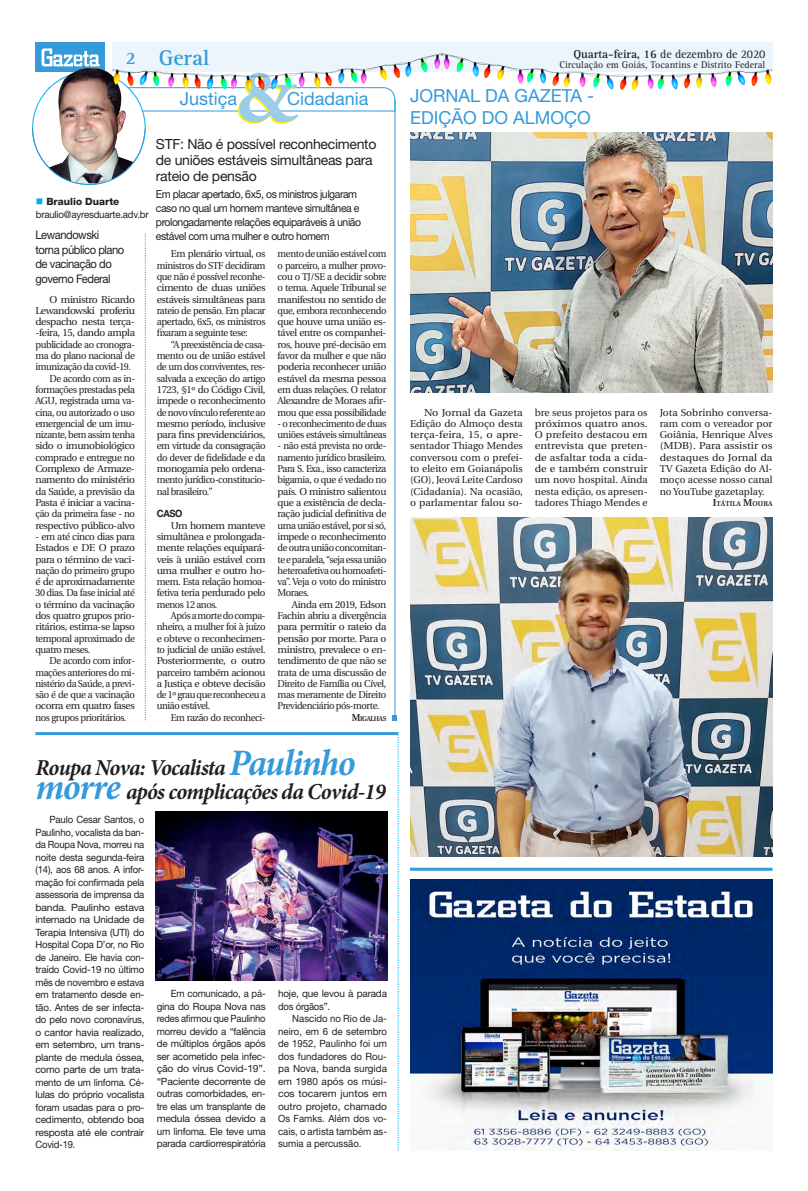
<style>
.page{position:relative;width:808px;height:1191px;background:#fff}
.page>*{position:absolute;margin:0;border:0;box-sizing:border-box;transform-origin:0 0}
.Retranca{font:700 76px "Adobe Garamond Pro";color:#fff101}
.t1{font:italic 700 22.8px/23.8px "Minion Pro";letter-spacing:-.035em;color:#231f20;scale:.96 1}
.t2{font:700 22px "Rotis Serif";color:#349ada}
.Retranca-2{font:18px/22px "Helvetica Neue";color:#349ada}
.t3{font:700 18px "Rotis Serif";color:#349ada}
.txt_colunas{font:14px/16px "Helvetica Neue";letter-spacing:-.02em;color:#231f20}
.t4{font:12px "Rotis Serif";letter-spacing:-.01em;color:#231f20}
.txt_colunas-2{font:11.9px/14.6px "Helvetica Neue";letter-spacing:-.04em;color:#231f20;scale:.94 1}
.txt_colunas-3{font:11px/14px "Helvetica Neue";letter-spacing:-.04em;color:#231f20;scale:.95 1}
.TExto_Corrido{font:10px/11.3px "Utopia";letter-spacing:-.04em;color:#231f20;text-align:justify;scale:.94 1}
.TExto_Corrido-2{font:10px/11.3px "Utopia";letter-spacing:-.04em;color:#231f20;text-align:justify}
.Notinhas_famosos{font:10px/12.5px "Helvetica Neue";letter-spacing:-.02em;color:#231f20;text-align:justify;scale:.96 1}
.Notinhas_famosos-2{font:10px/12.5px "Helvetica Neue";letter-spacing:-.02em;color:#231f20;text-align:justify;scale:.95 1}
.TExto_Corrido-3{font:10px/11.3px "Utopia";letter-spacing:-.04em;color:#231f20;text-align:justify;scale:1.08 1}
.Notinhas_famosos-3{font:10px/12.5px "Helvetica Neue";letter-spacing:-.02em;color:#231f20}
.t5{font:10px "Rotis Serif";color:#231f20}
.t6{font:800 10px "Helvetica Neue";color:#231f20}
.Intertítulo{font:700 10px "Helvetica Neue";color:#231f20;scale:.94 1}
.TExto_Corrido-4{font:600 7px "Utopia";color:#231f20}
.TExto_Corrido-5{font:600 7px "Utopia";letter-spacing:-.055em;color:#231f20;scale:.94 1}
.s1{font-weight:700}
.s2{color:#00aeef}
.s3{font-size:10px}
.s4{font-size:37.3px;color:#349ada}
</style>
<div class="page">
<div style="left:112px;top:43px;width:660px;height:29px;background:#ebf5fb"></div>
<div style="left:35px;top:43px;width:70px;height:29px;background:#349ada"></div>
<svg style="left:42px;top:48px;width:58px;height:17px"></svg>
<img style="left:410px;top:879px;width:362px;height:271px">
<hr style="left:35px;top:732px;width:363px;height:3px;background:#349ada">
<svg style="left:398px;top:732px;width:1px;height:418px"></svg>
<svg style="left:392px;top:715px;width:5px;height:6px"></svg>
<hr style="left:395px;top:99px;width:1px;height:622px;background:#349ada">
<hr style="left:35px;top:111px;width:360px;height:1px;background:#349ada">
<img style="left:39px;top:65px;width:100px;height:63px">
<img style="left:32px;top:128px;width:114px;height:57px">
<svg style="left:145px;top:233px;width:1px;height:487px"></svg>
<hr style="left:410px;top:867px;width:362px;height:3px;background:#349ada">
<svg style="left:384px;top:94px;width:12px;height:17px"></svg>
<img style="left:112px;top:54px;width:660px;height:40px">
<div style="left:403px;top:82px;width:197px;height:53px;background:#fff"></div>
<img style="left:410px;top:133px;width:362px;height:260px">
<img style="left:156px;top:811px;width:231px;height:169px">
<img style="left:410px;top:517px;width:362px;height:339px">
<p class="t4" style="left:574px;top:47px;width:193px"><span class="s1">Quarta-feira, 16</span> de dezembro de 2020</p>
<p class="t3" style="left:126px;top:48px;width:12px">2</p>
<p class="t2" style="left:159px;top:45px;width:52px">Geral</p>
<p class="t5" style="left:559px;top:59px;width:207px">Circulação em Goiás, Tocantins e Distrito Federal</p>
<p class="Retranca" style="left:234px;top:54px;width:64px">&amp;</p>
<p class="Retranca-2" style="left:180px;top:88px;width:59px">Justiça</p>
<p class="Retranca-2" style="left:287px;top:88px;width:83px">Cidadania</p>
<p class="txt_colunas" style="left:156px;top:136px;width:222px">STF: Não é possível reconhecimento de uniões estáveis simultâneas para rateio de pensão</p>
<p class="txt_colunas-3" style="left:156px;top:187px;width:217px">Em placar apertado, 6x5, os ministros julgaram caso no qual um homem manteve simultânea e prolongadamente relações equiparáveis à união estável com uma mulher e outro homem</p>
<p class="TExto_Corrido-2" style="left:157px;top:248px;width:110px;text-indent:14px">Em plenário virtual, os ministros do STF decidiram que não é possível reconhe&shy;cimento de duas uniões estáveis simultâneas para rateio de pensão. Em placar apertado, 6x5, os ministros fixaram a seguinte tese:</p>
<p class="TExto_Corrido" style="left:157px;top:339px;width:117px;text-indent:14px">“A preexistência de casa&shy;mento ou de união estável de um dos conviventes, res&shy;salvada a exceção do artigo 1723, §1º do Código Civil, impede o reconhecimento de novo vínculo referente ao mesmo período, inclusive para fins previdenciários, em virtude da consagração do dever de fidelidade e da monogamia pelo ordena&shy;mento jurídico-constitucio&shy;nal brasileiro.”</p>
<p class="Intertítulo" style="left:157px;top:507px;width:29px">CASO</p>
<p class="TExto_Corrido-2" style="left:157px;top:520px;width:110px;text-indent:14px">Um homem manteve simultânea e prolongada&shy;mente relações equipará&shy;veis à união estável com uma mulher e outro ho&shy;mem. Esta relação homoa&shy;fetiva teria perdurado pelo menos 12 anos.</p>
<p class="TExto_Corrido" style="left:157px;top:610px;width:117px;text-indent:14px">Após a morte do compa&shy;nheiro, a mulher foi à juízo e obteve o reconhecimen&shy;to judicial de união estável.<br>Posteriormente, o outro parceiro também acionou a Justiça e obteve decisão de 1º grau que reconheceu a união estável.</p>
<p class="TExto_Corrido" style="left:171px;top:712px;width:102px">Em razão do reconheci-</p>
<p class="t6" style="left:36px;top:195px;width:85px"><span class="s2">■</span> Braulio Duarte</p>
<p class="Notinhas_famosos-3" style="left:36px;top:208px;width:114px">braulio@ayresduarte.adv.br</p>
<p class="txt_colunas-2" style="left:35px;top:227px;width:96px">Lewandowski torna público plano de vacinação do governo Federal</p>
<p class="TExto_Corrido-2" style="left:35px;top:294px;width:101px;text-indent:14px">O ministro Ricardo Lewandowski proferiu despacho nesta terça--feira, 15, dando ampla publicidade ao cronogra&shy;ma do plano nacional de imunização da covid-19.</p>
<p class="TExto_Corrido" style="left:35px;top:373px;width:107px;text-indent:14px">De acordo com as in&shy;formações prestadas pela AGU, registrada uma va&shy;cina, ou autorizado o uso emergencial de um imu&shy;nizante, bem assim tenha sido o imunobiológico comprado e entregue no Complexo de Armaze&shy;namento do ministério da Saúde, a previsão da Pasta é iniciar a vacina&shy;ção da primeira fase - no respectivo público-alvo</p>
<p class="TExto_Corrido-2" style="left:35px;top:531px;width:101px">- em até cinco dias para Estados e DF. O prazo para o término de vaci&shy;nação do primeiro grupo é de aproximadamente 30 dias. Da fase inicial até o término da vacinação dos quatro grupos prio&shy;ritários, estima-se lapso temporal aproximado de quatro meses.</p>
<p class="TExto_Corrido" style="left:35px;top:655px;width:107px;text-indent:14px">De acordo com infor&shy;mações anteriores do mi&shy;nistério da Saúde, a previ&shy;são é de que a vacinação ocorra em quatro fases nos grupos prioritários.</p>
<p class="TExto_Corrido" style="left:278px;top:248px;width:117px">mento de união estável com o parceiro, a mulher provo&shy;cou o TJ/SE a decidir sobre o tema. Aquele Tribunal se manifestou no sentido de que, embora reconhecendo que houve uma união es&shy;tável entre os companhei&shy;ros, houve pré-decisão em favor da mulher e que não poderia reconhecer união estável da mesma pessoa em duas relações. O relator Alexandre de Moraes afir&shy;mou que essa possibilidade</p>
<p class="TExto_Corrido" style="left:278px;top:418px;width:117px">- o reconhecimento de duas uniões estáveis simultâneas</p>
<p class="TExto_Corrido" style="left:278px;top:440px;width:117px">- não está prevista no orde&shy;namento jurídico brasileiro.<br>Para S. Exa., isso caracteriza bigamia, o que é vedado no país. O ministro salientou que a existência de decla&shy;ração judicial definitiva de uma união estável, por si só, impede o reconhecimento de outra união concomitan&shy;te e paralela, “seja essa união heteroafetiva ou homoafeti&shy;va”. Veja o voto do ministro Moraes.</p>
<p class="TExto_Corrido-2" style="left:278px;top:599px;width:110px;text-indent:14px">Ainda em 2019, Edson Fachin abriu a divergência para permitir o rateio da pensão por morte. Para o ministro, prevalece o en&shy;tendimento de que não se trata de uma discussão de Direito de Família ou Cível, mas meramente de Direito Previdenciário pós-morte.</p>
<p class="TExto_Corrido-5" style="left:352px;top:714px;width:38px"><span class="s3">M</span>IGALHAS</p>
<p class="t1" style="left:35px;top:755px;width:366px">Roupa Nova: Vocalista <span class="s4">Paulinho morre</span> após complicações da Covid-19</p>
<p class="Notinhas_famosos" style="left:35px;top:813px;width:115px;text-indent:14px">Paulo Cesar Santos, o Paulinho, vocalista da ban&shy;da Roupa Nova, morreu na noite desta segunda-feira (14), aos 68 anos. A infor&shy;mação foi confirmada pela assessoria de imprensa da banda. Paulinho estava internado na Unidade de Terapia Intensiva (UTI) do Hospital Copa D’or, no Rio de Janeiro. Ele havia con&shy;traído Covid-19 no último mês de novembro e estava em tratamento desde en&shy;tão. Antes de ser infecta&shy;do pelo novo coronavírus, o cantor havia realizado, em setembro, um trans&shy;plante de medula óssea, como parte de um trata&shy;mento de um linfoma. Cé&shy;lulas do próprio vocalista foram usadas para o pro&shy;cedimento, obtendo boa resposta até ele contrair Covid-19.</p>
<p class="Notinhas_famosos-2" style="left:157px;top:987px;width:116px;text-indent:14px">Em comunicado, a pá&shy;gina do Roupa Nova nas redes afirmou que Paulinho morreu devido a “falência de múltiplos órgãos após ser acometido pela infec&shy;ção do vírus Covid-19”. “Paciente decorrente de outras comorbidades, en&shy;tre elas um transplante de medula óssea devido a um linfoma. Ele teve uma parada cardiorrespiratória</p>
<p class="Notinhas_famosos-3" style="left:278px;top:987px;width:110px">hoje, que levou à parada dos órgãos”.</p>
<p class="Notinhas_famosos" style="left:278px;top:1012px;width:115px;text-indent:14px">Nascido no Rio de Ja&shy;neiro, em 6 de setembro de 1952, Paulinho foi um dos fundadores do Rou&shy;pa Nova, banda surgida em 1980 após os músi&shy;cos tocarem juntos em outro projeto, chamado Os Famks. Além dos vo&shy;cais, o artista também as&shy;sumia a percussão.</p>
<p class="Retranca-2" style="left:410px;top:84px;width:186px">JORNAL DA GAZETA -<br>EDIÇÃO DO ALMOÇO</p>
<p class="TExto_Corrido-3" style="left:410px;top:407px;width:106px;text-indent:14px">No Jornal da Gazeta Edição do Almoço desta terça-feira, 15, o apre&shy;sentador Thiago Mendes conversou com o prefei&shy;to eleito em Goianápolis (GO), Jeová Leite Cardoso (Cidadania). Na ocasião, o parlamentar falou so-</p>
<p class="TExto_Corrido-2" style="left:535px;top:407px;width:114px">bre seus projetos para os próximos quatro anos.<br>O prefeito destacou em entrevista que preten&shy;de asfaltar toda a cida&shy;de e também construir um novo hospital. Ainda nesta edição, os apresen&shy;tadores Thiago Mendes e</p>
<p class="TExto_Corrido-2" style="left:660px;top:407px;width:114px">Jota Sobrinho conversa&shy;ram com o vereador por Goiânia, Henrique Alves (MDB). Para assistir os destaques do Jornal da TV Gazeta Edição do Al&shy;moço acesse nosso canal no YouTube gazetaplay.</p>
<p class="TExto_Corrido-4" style="left:713px;top:499px;width:61px"><span class="s3">I</span>TÁTILA <span class="s3">M</span>OURA</p>
</div>
